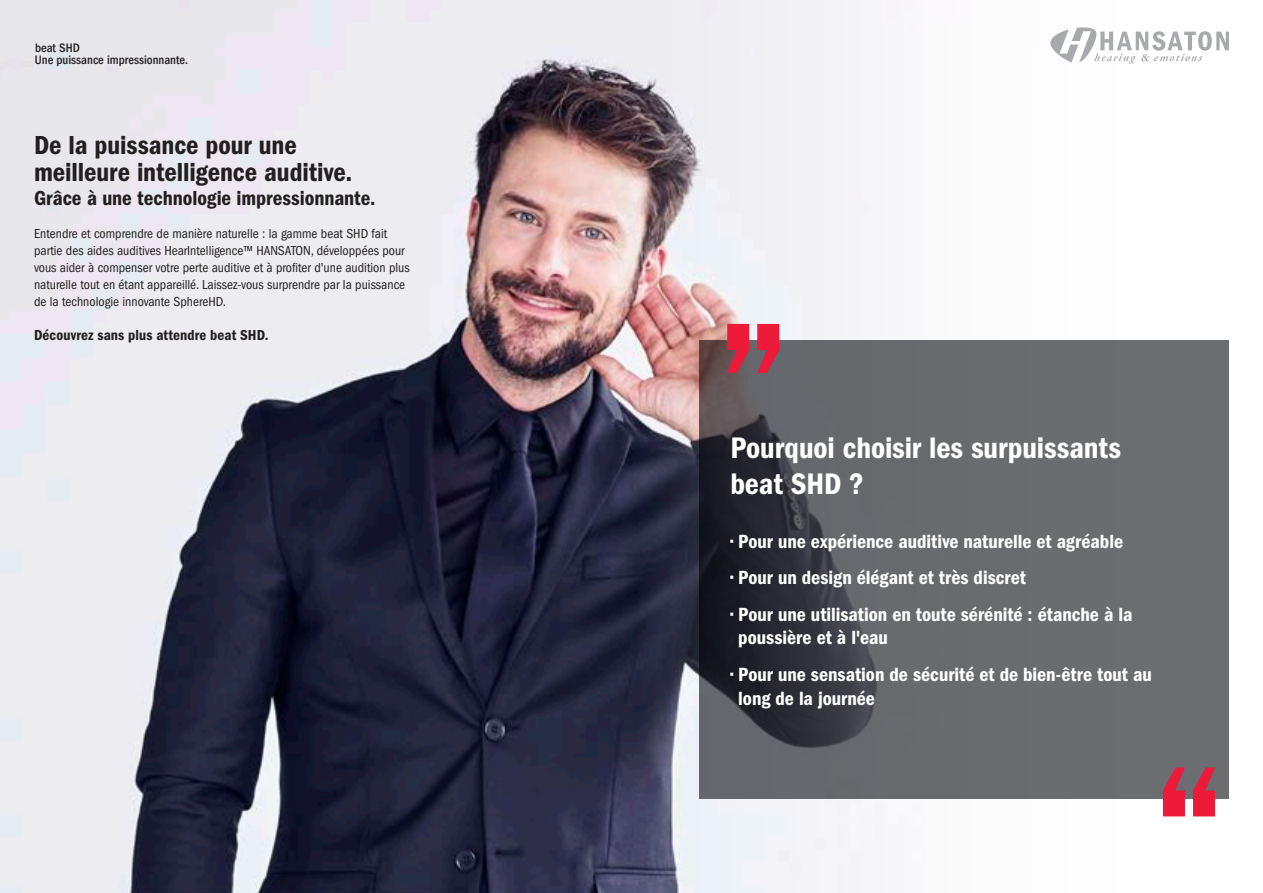
<style>
.page{position:relative;width:1263px;height:893px;background:#fff}
.page>*{position:absolute;margin:0;border:0;box-sizing:border-box;transform-origin:0 0}
.t1{font:600 condensed 30.75px/36.3px "Franklin Gothic";letter-spacing:-.005em;color:#fff}
.t2{font:600 condensed 27px/27px "Franklin Gothic";letter-spacing:-.005em;color:#231f20}
.t3{font:600 condensed 21px "Franklin Gothic";color:#231f20}
.t4{font:600 condensed 19.8px/23.7px "Franklin Gothic";color:#fff}
.t5{font:600 condensed 15px "Franklin Gothic";letter-spacing:.005em;color:#231f20}
.t6{font:condensed 13.5px/17px "Franklin Gothic";color:#231f20}
.t7{font:500 condensed 12.75px/12px "Franklin Gothic";color:#231f20}
</style>
<div class="page">
<img style="left:0;top:0;width:1216px;height:893px">
<svg style="left:1050px;top:27px;width:179px;height:37px"></svg>
<svg style="left:699px;top:340px;width:530px;height:459px;background:#5e5f64"></svg>
<svg style="left:1163px;top:767px;width:52px;height:49px;background:#c63f55"></svg>
<svg style="left:727px;top:324px;width:52px;height:49px;background:#c33b51"></svg>
<p class="t7" style="left:35px;top:42px;width:155px">beat SHD<br>Une puissance impressionnante.</p>
<h2 class="t2" style="left:34px;top:132px;width:320px">De la puissance pour une meilleure intelligence auditive.</h2>
<h3 class="t3" style="left:34px;top:186px;width:343px">Grâce à une technologie impressionnante.</h3>
<p class="t6" style="left:34px;top:225px;width:377px">Entendre et comprendre de manière naturelle : la gamme beat SHD fait partie des aides auditives HearIntelligence™ HANSATON, développées pour vous aider à compenser votre perte auditive et à profiter d'une audition plus naturelle tout en étant appareillé. Laissez-vous surprendre par la puissance de la technologie innovante SphereHD.</p>
<p class="t5" style="left:34px;top:327px;width:236px">Découvrez sans plus attendre beat SHD.</p>
<h1 class="t1" style="left:730px;top:429px;width:392px">Pourquoi choisir les surpuissants beat SHD ?</h1>
<h3 class="t4" style="left:730px;top:529px;width:394px">• Pour une expérience auditive naturelle et agréable</h3>
<h3 class="t4" style="left:730px;top:566px;width:297px">• Pour un design élégant et très discret</h3>
<h3 class="t4" style="left:738px;top:602px;width:396px;text-indent:-8px">• Pour une utilisation en toute sérénité : étanche à la poussière et à l'eau</h3>
<h3 class="t4" style="left:738px;top:662px;width:415px;text-indent:-8px">• Pour une sensation de sécurité et de bien-être tout au long de la journée</h3>
</div>
